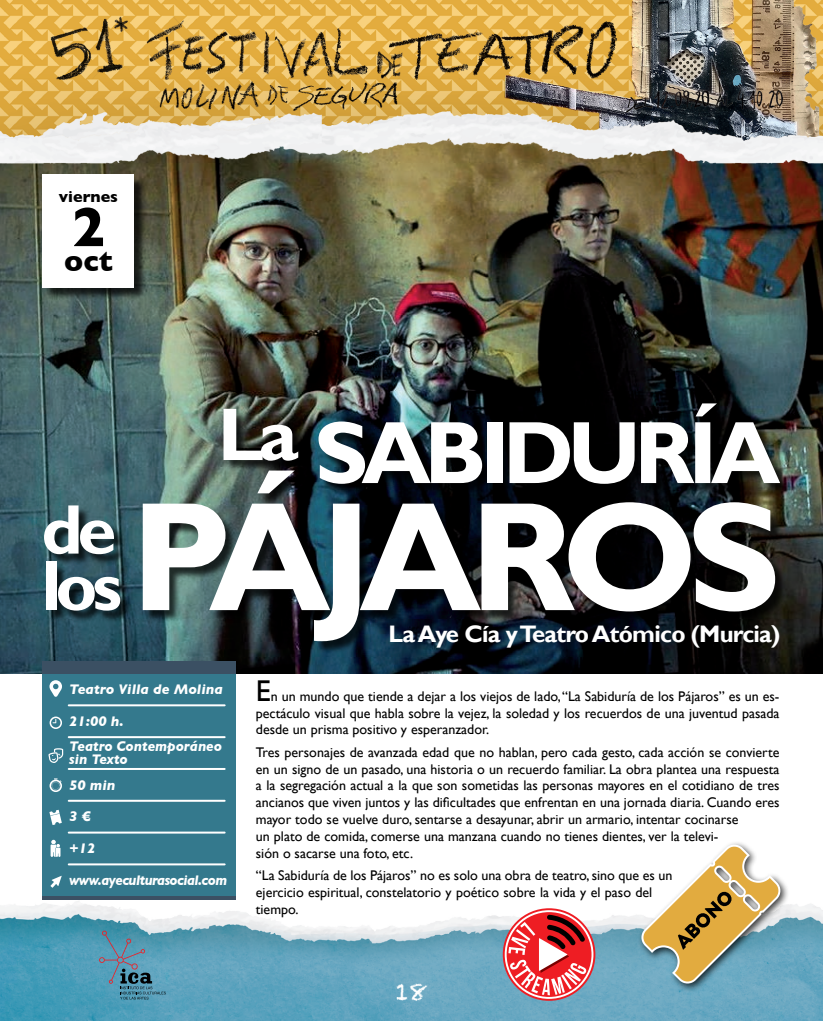
<style>
.page{position:relative;width:823px;height:1021px;background:#fff}
.page>*{position:absolute;margin:0;border:0;box-sizing:border-box;transform-origin:0 0}
.t1{font:700 156px "Gill Sans";letter-spacing:-.075em;color:#fff}
.t2{font:700 89px "Gill Sans";letter-spacing:-.075em;color:#fff}
.t3{font:700 70.5px "Gill Sans";color:#fff}
.t4{font:700 56.2px "Gill Sans";color:#000}
.t5{font:700 30px "Gill Sans";color:#000}
.t6{font:700 23.9px "Gill Sans";letter-spacing:-.03em;color:#fff}
.t7{font:23px "Chalkduster";color:#fff}
.t8{font:700 16px "Gill Sans";color:#000}
.INFO{font:italic 700 14.2px "Gill Sans";color:#fff}
.INFO-2{font:italic 700 14.2px/13px "Gill Sans";color:#fff;scale:.96 1}
.INFO-3{font:italic 700 14.2px "Gill Sans";letter-spacing:-.04em;color:#fff;scale:.94 1}
.t9{font:14px/16.8px "Gill Sans";color:#000}
.s1{font-size:30px}
</style>
<div class="page">
<img style="left:822px;top:133px;width:1px;height:541px">
<img style="left:0;top:0;width:822px;height:1020px">
<div style="left:44px;top:176px;width:103px;height:124px;background:#000;opacity:.75"></div>
<div style="left:43px;top:174px;width:91px;height:113px;background:#fff"></div>
<div style="left:637px;top:841px;width:152px;height:151px;background:#000;opacity:.75"></div>
<svg style="left:640px;top:841px;width:142px;height:143px"></svg>
<div style="left:144px;top:405px;width:647px;height:249px;background:#000;opacity:.75"></div>
<div style="left:46px;top:507px;width:86px;height:116px;background:#000;opacity:.75"></div>
<div style="left:43px;top:673px;width:193px;height:226px;background:#34798d"></div>
<div style="left:43px;top:660px;width:193px;height:13px;background:#3b5063"></div>
<hr style="left:43px;top:896px;width:193px;height:3px;background:#3b5063">
<hr style="left:69px;top:704px;width:155px;height:2px;background:#fff">
<hr style="left:69px;top:736px;width:155px;height:2px;background:#fff">
<hr style="left:69px;top:768px;width:155px;height:2px;background:#fff">
<hr style="left:69px;top:799px;width:155px;height:2px;background:#fff">
<hr style="left:69px;top:831px;width:155px;height:2px;background:#fff">
<hr style="left:69px;top:863px;width:155px;height:2px;background:#fff">
<svg style="left:49px;top:680px;width:13px;height:16px"></svg>
<svg style="left:50px;top:716px;width:12px;height:13px"></svg>
<svg style="left:48px;top:748px;width:15px;height:15px"></svg>
<svg style="left:49px;top:778px;width:13px;height:14px"></svg>
<svg style="left:50px;top:875px;width:12px;height:12px"></svg>
<svg style="left:49px;top:809px;width:13px;height:16px"></svg>
<svg style="left:51px;top:839px;width:9px;height:17px"></svg>
<svg style="left:502px;top:908px;width:93px;height:92px"></svg>
<svg style="left:99px;top:930px;width:67px;height:69px;background:#5690a7"></svg>
<p class="t8" style="left:59px;top:184px;width:61px">viernes</p>
<p class="t4" style="left:72px;top:182px;width:35px">2</p>
<p class="t5" style="left:64px;top:237px;width:50px">oct</p>
<p class="t3" style="left:42px;top:487px;width:76px">de</p>
<p class="t3" style="left:42px;top:543px;width:82px">los</p>
<p class="t2" style="left:218px;top:399px;width:564px"><sup>La</sup> SABIDURÍA</p>
<p class="t1" style="left:130px;top:463px;width:651px">PÁJAROS</p>
<p class="t6" style="left:388px;top:619px;width:393px">La Aye Cía y Teatro Atómico (Murcia)</p>
<p class="INFO" style="left:69px;top:681px;width:155px">Teatro Villa de Molina</p>
<p class="INFO" style="left:69px;top:713px;width:56px">21:00 h.</p>
<p class="INFO-2" style="left:69px;top:740px;width:160px">Teatro Contemporáneo sin Texto</p>
<p class="INFO" style="left:69px;top:776px;width:48px">50 min</p>
<p class="INFO" style="left:69px;top:808px;width:23px">3 €</p>
<p class="INFO" style="left:69px;top:840px;width:28px">+12</p>
<p class="INFO-3" style="left:69px;top:872px;width:169px">www.ayeculturasocial.com</p>
<p class="t9" style="left:256px;top:687px;width:525px;text-align:justify"><span class="s1">E</span>n un mundo que tiende a dejar a los viejos de lado, “La Sabiduría de los Pájaros” es un es&shy;pectáculo visual que habla sobre la vejez, la soledad y los recuerdos de una juventud pasada desde un prisma positivo y esperanzador.</p>
<p class="t9" style="left:256px;top:743px;width:525px">Tres personajes de avanzada edad que no hablan, pero cada gesto, cada acción se convierte en un signo de un pasado, una historia o un recuerdo familiar. La obra plantea una respuesta a la segregación actual a la que son sometidas las personas mayores en el cotidiano de tres ancianos que viven juntos y las dificultades que enfrentan en una jornada diaria. Cuando eres mayor todo se vuelve duro, sentarse a desayunar, abrir un armario, intentar cocinarse<br>un plato de comida, comerse una manzana cuando no tienes dientes, ver la televi-<br>sión o sacarse una foto, etc.</p>
<p class="t9" style="left:256px;top:866px;width:418px">“La Sabiduría de los Pájaros” no es solo una obra de teatro, sino que es un ejercicio espiritual, constelatorio y poético sobre la vida y el paso del tiempo.</p>
<h3 class="t7" style="left:395px;top:969px;width:34px">18</h3>
<p class="t7" style="left:395px;top:978px;width:34px">18</p>
</div>
